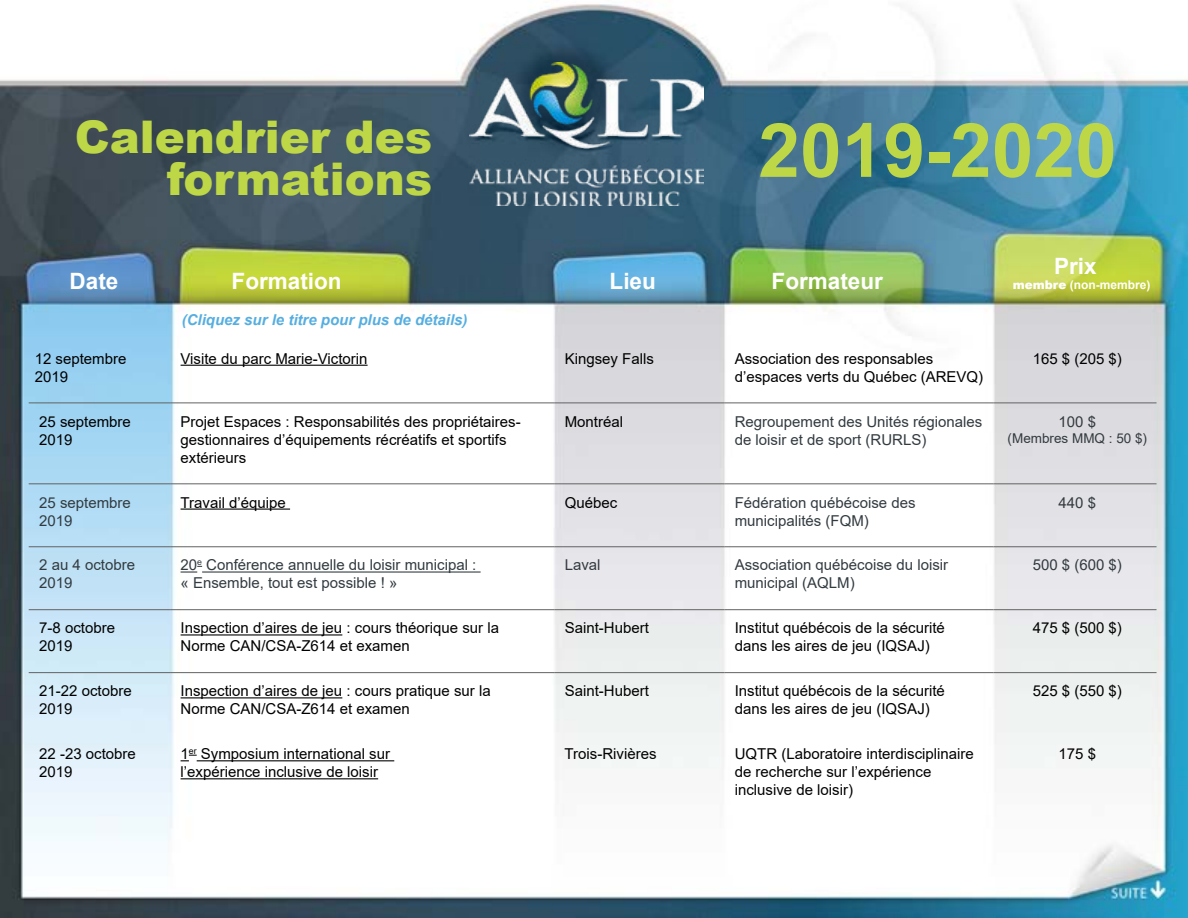
<style>
.page{position:relative;width:1188px;height:918px;background:#fff}
.page>*{position:absolute;margin:0;border:0;box-sizing:border-box;transform-origin:0 0}
.t1{font:700 75px "Arial";color:#bed747}
.t2{font:900 45px/42px "Arial";color:#bed747;text-align:right}
.t3{font:700 22.5px "Arial";color:#fff}
.t4{font:15px/18px "Arial";color:#000}
.t5{font:15px/18px "Arial";color:#323b40}
.t6{font:italic 700 15px "Arial";color:#56aee0}
.t7{font:13.5px "Arial";color:#323b40}
.t8{font:700 12px "Arial";color:#fff}
.s1{font-weight:900}
</style>
<div class="page">
<img style="left:0;top:4px;width:1188px;height:914px">
<img style="left:470px;top:63px;width:233px;height:142px">
<hr style="left:29px;top:403px;width:141px;height:1px;background:#626262">
<hr style="left:170px;top:403px;width:384px;height:1px;background:#626262">
<hr style="left:554px;top:403px;width:170px;height:1px;background:#626262">
<hr style="left:724px;top:403px;width:270px;height:1px;background:#626262">
<hr style="left:994px;top:403px;width:163px;height:1px;background:#626262">
<hr style="left:29px;top:484px;width:141px;height:1px;background:#626262">
<hr style="left:170px;top:484px;width:384px;height:1px;background:#626262">
<hr style="left:554px;top:484px;width:170px;height:1px;background:#626262">
<hr style="left:724px;top:484px;width:270px;height:1px;background:#626262">
<hr style="left:994px;top:484px;width:163px;height:1px;background:#626262">
<hr style="left:29px;top:547px;width:141px;height:1px;background:#626262">
<hr style="left:170px;top:547px;width:384px;height:1px;background:#626262">
<hr style="left:554px;top:547px;width:170px;height:1px;background:#626262">
<hr style="left:724px;top:547px;width:270px;height:1px;background:#626262">
<hr style="left:994px;top:547px;width:163px;height:1px;background:#626262">
<hr style="left:29px;top:609px;width:141px;height:1px;background:#626262">
<hr style="left:170px;top:609px;width:384px;height:1px;background:#626262">
<hr style="left:554px;top:609px;width:170px;height:1px;background:#626262">
<hr style="left:724px;top:609px;width:270px;height:1px;background:#626262">
<hr style="left:994px;top:609px;width:163px;height:1px;background:#626262">
<hr style="left:29px;top:672px;width:141px;height:1px;background:#626262">
<hr style="left:170px;top:672px;width:384px;height:1px;background:#626262">
<hr style="left:554px;top:672px;width:170px;height:1px;background:#626262">
<hr style="left:724px;top:672px;width:270px;height:1px;background:#626262">
<hr style="left:994px;top:672px;width:163px;height:1px;background:#626262">
<hr style="left:181px;top:365px;width:187px;height:1px;background:#000">
<hr style="left:181px;top:509px;width:109px;height:1px;background:#000">
<svg style="left:181px;top:566px;width:21px;height:7px"></svg>
<hr style="left:202px;top:571px;width:279px;height:2px;background:#323b40">
<hr style="left:181px;top:634px;width:161px;height:2px;background:#000">
<hr style="left:181px;top:697px;width:161px;height:1px;background:#000">
<svg style="left:181px;top:755px;width:16px;height:6px"></svg>
<hr style="left:197px;top:760px;width:197px;height:1px;background:#000">
<hr style="left:181px;top:778px;width:197px;height:1px;background:#000">
<h2 class="t2" style="left:75px;top:114px;width:359px">Calendrier des formations</h2>
<h1 class="t1" style="left:758px;top:98px;width:360px">2019-2020</h1>
<h3 class="t3" style="left:70px;top:265px;width:50px">Date</h3>
<h3 class="t3" style="left:232px;top:265px;width:112px">Formation</h3>
<h3 class="t3" style="left:610px;top:265px;width:48px">Lieu</h3>
<h3 class="t3" style="left:772px;top:265px;width:113px">Formateur</h3>
<p class="t6" style="left:182px;top:310px;width:287px">(Cliquez sur le titre pour plus de détails)</p>
<h3 class="t3" style="left:1054px;top:251px;width:44px">Prix</h3>
<p class="t8" style="left:1013px;top:277px;width:139px"><span class="s1">membre</span> (non-membre)</p>
<p class="t4" style="left:35px;top:349px;width:93px">12 septembre<br>2019</p>
<p class="t4" style="left:181px;top:349px;width:189px">Visite du parc Marie-Victorin</p>
<p class="t4" style="left:565px;top:349px;width:91px">Kingsey Falls</p>
<p class="t4" style="left:735px;top:349px;width:250px">Association des responsables d’espaces verts du Québec (AREVQ)</p>
<p class="t4" style="left:1033px;top:349px;width:91px">165 $ (205 $)</p>
<p class="t4" style="left:39px;top:412px;width:93px">25 septembre<br>2019</p>
<p class="t4" style="left:181px;top:412px;width:342px">Projet Espaces : Responsabilités des propriétaires&shy;gestionnaires d’équipements récréatifs et sportifs extérieurs</p>
<p class="t4" style="left:565px;top:412px;width:60px">Montréal</p>
<p class="t5" style="left:735px;top:412px;width:249px">Regroupement des Unités régionales de loisir et de sport (RURLS)</p>
<p class="t5" style="left:1059px;top:412px;width:39px">100 $</p>
<p class="t7" style="left:1008px;top:429px;width:141px">(Membres MMQ : 50 $)</p>
<p class="t5" style="left:39px;top:493px;width:93px">25 septembre<br>2019</p>
<p class="t4" style="left:181px;top:493px;width:107px">Travail d’équipe</p>
<p class="t4" style="left:565px;top:493px;width:54px">Québec</p>
<p class="t5" style="left:735px;top:493px;width:182px">Fédération québécoise des municipalités (FQM)</p>
<p class="t5" style="left:1059px;top:493px;width:39px">440 $</p>
<p class="t5" style="left:39px;top:556px;width:97px">2 au 4 octobre<br>2019</p>
<p class="t5" style="left:181px;top:556px;width:297px">20<sup>e</sup> Conférence annuelle du loisir municipal : « Ensemble, tout est possible ! »</p>
<p class="t5" style="left:565px;top:556px;width:37px">Laval</p>
<p class="t5" style="left:735px;top:556px;width:215px">Association québécoise du loisir municipal (AQLM)</p>
<p class="t5" style="left:1033px;top:556px;width:91px">500 $ (600 $)</p>
<p class="t4" style="left:39px;top:619px;width:77px">7-8 octobre<br>2019</p>
<p class="t4" style="left:181px;top:619px;width:320px">Inspection d’aires de jeu : cours théorique sur la<br>Norme CAN/CSA-Z614 et examen</p>
<p class="t4" style="left:565px;top:619px;width:86px">Saint-Hubert</p>
<p class="t4" style="left:735px;top:619px;width:212px">Institut québécois de la sécurité dans les aires de jeu (IQSAJ)</p>
<p class="t4" style="left:1033px;top:619px;width:91px">475 $ (500 $)</p>
<p class="t4" style="left:39px;top:682px;width:94px">21-22 octobre<br>2019</p>
<p class="t4" style="left:181px;top:682px;width:312px">Inspection d’aires de jeu : cours pratique sur la<br>Norme CAN/CSA-Z614 et examen</p>
<p class="t4" style="left:565px;top:682px;width:86px">Saint-Hubert</p>
<p class="t4" style="left:735px;top:682px;width:212px">Institut québécois de la sécurité dans les aires de jeu (IQSAJ)</p>
<p class="t4" style="left:1033px;top:682px;width:91px">525 $ (550 $)</p>
<p class="t4" style="left:39px;top:745px;width:98px">22 -23 octobre<br>2019</p>
<p class="t4" style="left:181px;top:745px;width:211px">1<sup>er</sup> Symposium international sur l’expérience inclusive de loisir</p>
<p class="t4" style="left:565px;top:745px;width:93px">Trois-Rivières</p>
<p class="t4" style="left:735px;top:745px;width:241px">UQTR (Laboratoire interdisciplinaire de recherche sur l’expérience inclusive de loisir)</p>
<p class="t4" style="left:1059px;top:745px;width:39px">175 $</p>
</div>
